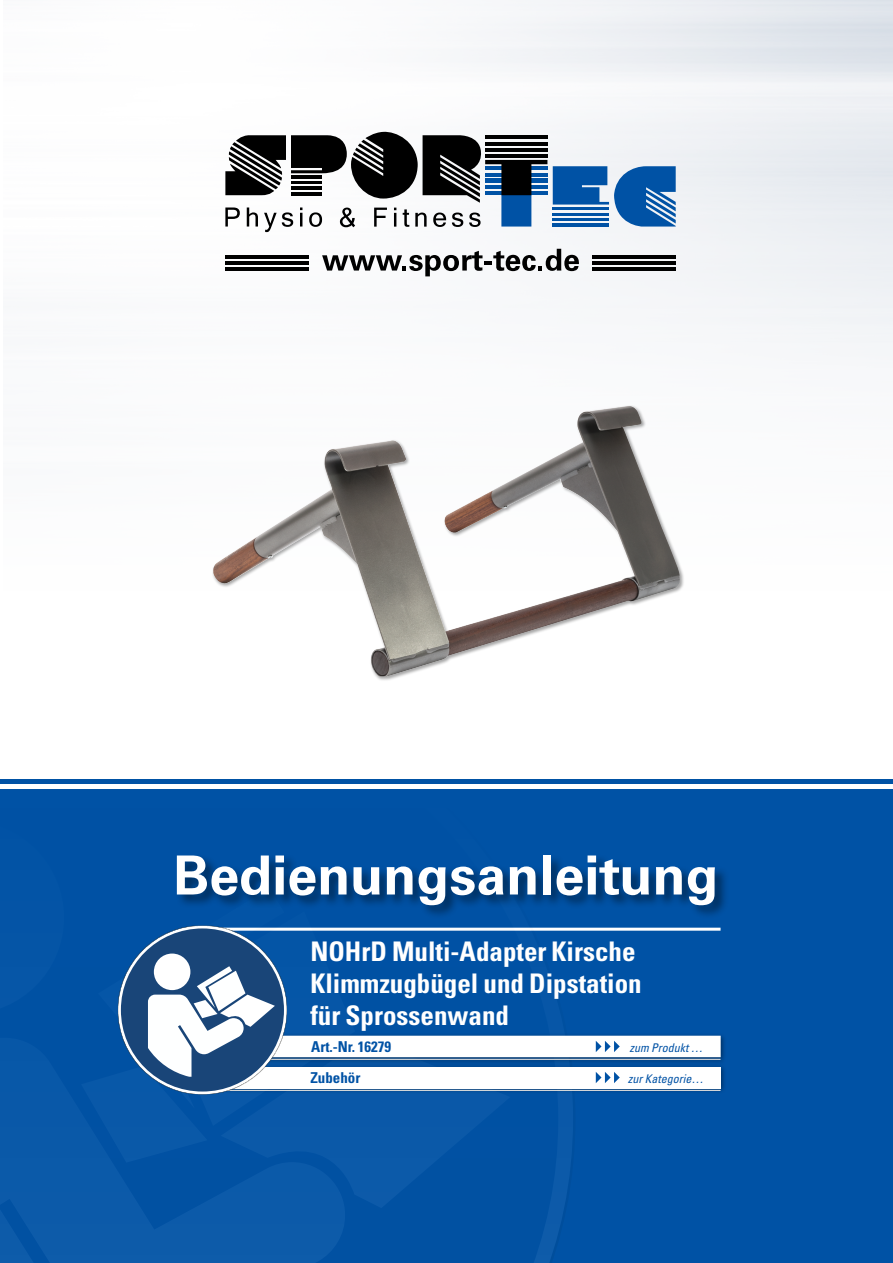
<style>
.page{position:relative;width:893px;height:1263px;background:#fff}
.page>*{position:absolute;margin:0;border:0;box-sizing:border-box;transform-origin:0 0}
.t1{font:700 54px "Univers LT Std";color:#fff}
.t2{font:700 condensed 27px/32.4px "Univers LT Std";color:#fff}
.t3{font:700 condensed 15px "Univers LT Std";color:#0052a5}
.t4{font:italic condensed 12px "Univers LT Std";color:#0052a5}
</style>
<div class="page">
<img style="left:225px;top:0;width:668px;height:357px">
<svg style="left:553px;top:166px;width:123px;height:61px"></svg>
<svg style="left:225px;top:132px;width:322px;height:100px"></svg>
<svg style="left:322px;top:249px;width:257px;height:27px"></svg>
<hr style="left:592px;top:255px;width:84px;height:4px;background:#000">
<hr style="left:592px;top:261px;width:84px;height:4px;background:#000">
<hr style="left:592px;top:267px;width:84px;height:3px;background:#000">
<hr style="left:225px;top:255px;width:84px;height:4px;background:#000">
<hr style="left:225px;top:261px;width:84px;height:4px;background:#000">
<hr style="left:225px;top:267px;width:84px;height:3px;background:#000">
<div style="left:0;top:779px;width:893px;height:484px;background:#0052a5"></div>
<hr style="left:0;top:785px;width:893px;height:4px;background:#fff">
<hr style="left:195px;top:928px;width:525px;height:3px;background:#fff">
<svg style="left:0;top:784px;width:558px;height:479px"></svg>
<svg style="left:0;top:821px;width:64px;height:193px"></svg>
<svg style="left:0;top:1038px;width:345px;height:225px;fill:#0b5aa9"></svg>
<svg style="left:221px;top:1094px;width:289px;height:114px;fill:#0a58a8"></svg>
<div style="left:257px;top:1056px;width:469px;height:10px;background:#004e9d"></div>
<div style="left:222px;top:1033px;width:504px;height:30px;background:#000;opacity:.4"></div>
<div style="left:226px;top:1036px;width:494px;height:21px;background:#fff"></div>
<svg style="left:596px;top:1041px;width:24px;height:11px"></svg>
<div style="left:222px;top:1064px;width:504px;height:30px;background:#000;opacity:.4"></div>
<div style="left:225px;top:1067px;width:495px;height:21px;background:#fff"></div>
<div style="left:175px;top:854px;width:554px;height:65px;background:#000;opacity:.46"></div>
<svg style="left:596px;top:1072px;width:24px;height:11px"></svg>
<svg style="left:81px;top:888px;width:274px;height:274px"></svg>
<img style="left:213px;top:406px;width:467px;height:270px">
<h1 class="t1" style="left:173px;top:844px;width:547px">Bedienungsanleitung</h1>
<p class="t2" style="left:310px;top:935px;width:333px">NOHrD Multi-Adapter Kirsche<br>Klimmzugbügel und Dipstation für Sprossenwand</p>
<p class="t3" style="left:311px;top:1037px;width:82px">Art.-Nr. 16279</p>
<p class="t4" style="left:630px;top:1040px;width:75px">zum Produkt …</p>
<p class="t3" style="left:310px;top:1068px;width:51px">Zubehör</p>
<p class="t4" style="left:628px;top:1071px;width:77px">zur Kategorie…</p>
</div>
